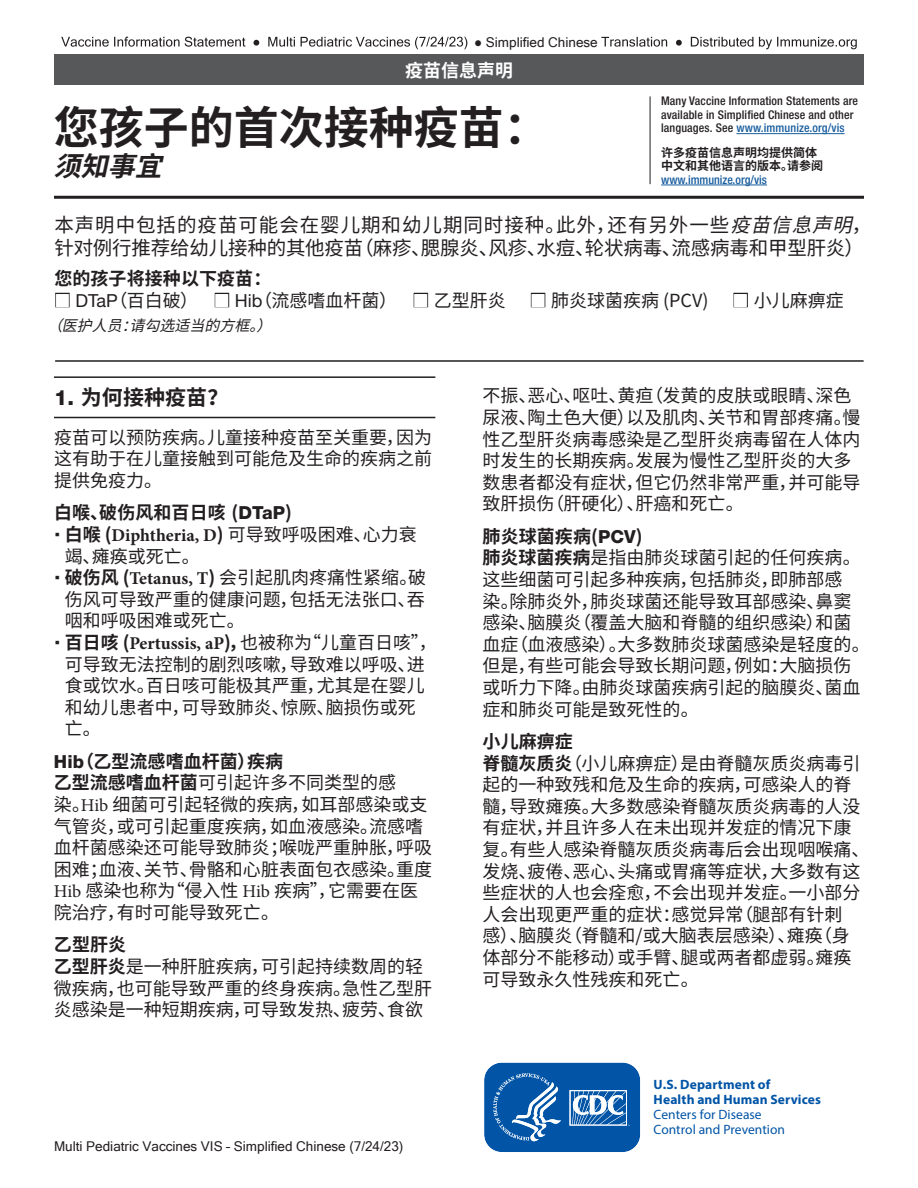
<style>
.page{position:relative;width:918px;height:1188px;background:#fff}
.page>*{position:absolute;margin:0;border:0;box-sizing:border-box;transform-origin:0 0}
.t1{font:700 45px "Noto Sans CJ Ksc";color:#231f20}
.t2{font:italic 700 27px "Noto Sans CJ Ksc";color:#231f20}
.t3{font:700 21px "Noto Sans CJ Ksc";letter-spacing:.005em;color:#231f20}
.t4{font:19.5px/23.4px "Noto Sans CJ Ksc";letter-spacing:-.01em;color:#231f20}
.t5{font:18px/21.6px "Noto Sans CJ Ksc";color:#231f20}
.t6{font:700 18px "Minion Pro";color:#231f20}
.t7{font:700 18px/21.6px "Noto Sans CJ Ksc";letter-spacing:.005em;color:#231f20}
.t8{font:700 18px "Noto Sans CJ Ksc";color:#fff}
.t9{font:italic 15px "Noto Sans CJ Ksc";color:#231f20}
.t10{font:13.5px "Microsoft Sans Serif";color:#231f20}
.t11{font:700 13.5px/15px "Myriad Pro";letter-spacing:.01em;color:#0154a6}
.t12{font:13.5px/15px "Myriad Pro";color:#0154a6}
.t13{font:500 condensed 12px/13.5px "Helvetica Neue LT Std";letter-spacing:.01em;color:#231f20}
.t14{font:700 12px/13.5px "Noto Sans CJ Ksc";color:#231f20}
.t15{font:500 condensed 12px "Helvetica Neue LT Std";color:#175d9e}
.s1{color:#175d9e}
.s2{font-style:italic}
.s3{font-family:"Helvetica Neue LT Std";font-weight:400}
.s4{font-weight:400}
.s5{font-family:"Helvetica Neue LT Std"}
.s6{font-family:"Helvetica Neue LT Std";font-weight:800}
.s7{font-family:"Noto Sans CJ Ksc"}
.s8{font-family:"Noto Sans CJ Ksc";font-weight:400}
.s9{font-weight:700}
.s10{font-family:"Minion Pro";font-weight:700}
.s11{font-family:"Minion Pro"}
</style>
<div class="page">
<hr style="left:650px;top:96px;width:1px;height:88px;background:#231f20">
<hr style="left:54px;top:196px;width:810px;height:3px;background:#231f20">
<svg style="left:484px;top:1062px;width:157px;height:90px;background:#296fb4"></svg>
<div style="left:54px;top:54px;width:810px;height:31px;background:#57585a"></div>
<hr style="left:736px;top:133px;width:109px;height:1px;background:#175d9e">
<hr style="left:661px;top:185px;width:106px;height:1px;background:#175d9e">
<hr style="left:55px;top:360px;width:809px;height:2px;background:#231f20">
<hr style="left:54px;top:417px;width:381px;height:1px;background:#231f20">
<hr style="left:54px;top:376px;width:381px;height:2px;background:#231f20">
<svg style="left:61px;top:37px;width:406px;height:12px"></svg>
<svg style="left:601px;top:37px;width:256px;height:12px"></svg>
<p class="t10" style="left:474px;top:34px;width:125px">● Simplified Chinese</p>
<p class="t8" style="left:405px;top:60px;width:109px">疫苗信息声明</p>
<h1 class="t1" style="left:54px;top:102px;width:496px">您孩子的首次接种疫苗：</h1>
<h2 class="t2" style="left:54px;top:151px;width:126px">须知事宜</h2>
<p class="t13" style="left:661px;top:94px;width:198px">Many Vaccine Information Statements are available in Simplified Chinese and other languages. See <span class="s1">www.immunize.org/vis</span></p>
<p class="t14" style="left:661px;top:146px;width:163px">许多疫苗信息声明均提供简体中文和其他语言的版本。请参阅</p>
<p class="t15" style="left:661px;top:172px;width:107px">www.immunize.org/vis</p>
<p class="t4" style="left:54px;top:213px;width:819px">本声明中包括的疫苗可能会在婴儿期和幼儿期同时接种。此外，还有另外一些<span class="s2">疫苗信息声明</span>，针对例行推荐给幼儿接种的其他疫苗（麻疹、腮腺炎、风疹、水痘、轮状病毒、流感病毒和甲型肝炎）</p>
<p class="t7" style="left:75px;top:268px;width:197px;text-indent:-21px">您的孩子将接种以下疫苗：<br><span class="s3">DTaP</span><span class="s4">（百白破）</span></p>
<p class="t5" style="left:235px;top:290px;width:164px"><span class="s5">Hib</span>（流感嗜血杆菌）</p>
<p class="t5" style="left:434px;top:290px;width:73px">乙型肝炎</p>
<p class="t5" style="left:551px;top:290px;width:159px">肺炎球菌疾病 (PCV)</p>
<p class="t5" style="left:754px;top:290px;width:91px">小儿麻痹症</p>
<p class="t9" style="left:47px;top:317px;width:235px">（医护人员：请勾选适当的方框。）</p>
<p class="t3" style="left:54px;top:386px;width:176px"><span class="s6">1.</span> 为何接种疫苗？</p>
<p class="t5" style="left:54px;top:427px;width:379px;text-align:justify">疫苗可以预防疾病。儿童接种疫苗至关重要，因为这有助于在儿童接触到可能危及生命的疾病之前提供免疫力。</p>
<p class="t7" style="left:54px;top:502px;width:240px">白喉、破伤风和百日咳 (<span class="s6">DTaP</span>)</p>
<p class="t6" style="left:65px;top:523px;width:353px"><span class="s7">白喉 (</span>Diphtheria, D<span class="s7">)</span> <span class="s8">可导致呼吸困难、心力衰</span></p>
<p class="t5" style="left:65px;top:546px;width:363px">竭、瘫痪或死亡。<br><span class="s9">破伤风 (</span><span class="s10">Tetanus, T</span><span class="s9">)</span> 会引起肌肉疼痛性紧缩。破伤风可导致严重的健康问题，包括无法张口、吞咽和呼吸困难或死亡。</p>
<p class="t6" style="left:65px;top:631px;width:374px"><span class="s7">百日咳 (</span>Pertussis, aP<span class="s7">)，</span><span class="s8">也被称为“儿童百日咳”，</span></p>
<p class="t5" style="left:65px;top:654px;width:361px">可导致无法控制的剧烈咳嗽，导致难以呼吸、进食或饮水。百日咳可能极其严重，尤其是在婴儿和幼儿患者中，可导致肺炎、惊厥、脑损伤或死亡。</p>
<p class="t5" style="left:54px;top:751px;width:380px"><span class="s6">Hib</span><span class="s9">（乙型流感嗜血杆菌）疾病<br>乙型流感嗜血杆菌</span>可引起许多不同类型的感<br>染。<span class="s11">Hib</span> 细菌可引起轻微的疾病，如耳部感染或支气管炎，或可引起重度疾病，如血液感染。流感嗜血杆菌感染还可能导致肺炎；喉咙严重肿胀，呼吸困难；血液、关节、骨骼和心脏表面包衣感染。重度<br><span class="s11">Hib</span> 感染也称为“侵入性 <span class="s11">Hib</span> 疾病”，它需要在医院治疗，有时可能导致死亡。</p>
<p class="t5" style="left:54px;top:934px;width:380px"><span class="s9">乙型肝炎<br>乙型肝炎</span>是一种肝脏疾病，可引起持续数周的轻微疾病，也可能导致严重的终身疾病。急性乙型肝炎感染是一种短期疾病，可导致发热、疲劳、食欲</p>
<p class="t10" style="left:54px;top:1138px;width:351px">Multi Pediatric Vaccines VIS – Simplified Chinese (7/24/23)</p>
<p class="t5" style="left:483px;top:385px;width:379px">不振、恶心、呕吐、黄疸（发黄的皮肤或眼睛、深色尿液、陶土色大便）以及肌肉、关节和胃部疼痛。慢性乙型肝炎病毒感染是乙型肝炎病毒留在人体内时发生的长期疾病。发展为慢性乙型肝炎的大多数患者都没有症状，但它仍然非常严重，并可能导致肝损伤（肝硬化）、肝癌和死亡。</p>
<p class="t5" style="left:483px;top:526px;width:389px"><span class="s9">肺炎球菌疾病(</span><span class="s6">PCV</span><span class="s9">)<br>肺炎球菌疾病</span>是指由肺炎球菌引起的任何疾病。这些细菌可引起多种疾病，包括肺炎，即肺部感<br>染。除肺炎外，肺炎球菌还能导致耳部感染、鼻窦感染、脑膜炎（覆盖大脑和脊髓的组织感染）和菌血症（血液感染）。大多数肺炎球菌感染是轻度的。但是，有些可能会导致长期问题，例如：大脑损伤或听力下降。由肺炎球菌疾病引起的脑膜炎、菌血症和肺炎可能是致死性的。</p>
<p class="t5" style="left:483px;top:731px;width:388px"><span class="s9">小儿麻痹症<br>脊髓灰质炎</span>（小儿麻痹症）是由脊髓灰质炎病毒引起的一种致残和危及生命的疾病，可感染人的脊髓，导致瘫痪。大多数感染脊髓灰质炎病毒的人没有症状，并且许多人在未出现并发症的情况下康复。有些人感染脊髓灰质炎病毒后会出现咽喉痛、发烧、疲倦、恶心、头痛或胃痛等症状，大多数有这些症状的人也会痊愈，不会出现并发症。一小部分人会出现更严重的症状：感觉异常（腿部有针刺<br>感）、脑膜炎（脊髓和/或大脑表层感染）、瘫痪（身体部分不能移动）或手臂、腿或两者都虚弱。瘫痪可导致永久性残疾和死亡。</p>
<p class="t11" style="left:654px;top:1077px;width:169px">U.S. Department of<br>Health and Human Services</p>
<p class="t12" style="left:654px;top:1107px;width:133px">Centers for Disease<br>Control and Prevention</p>
</div>
